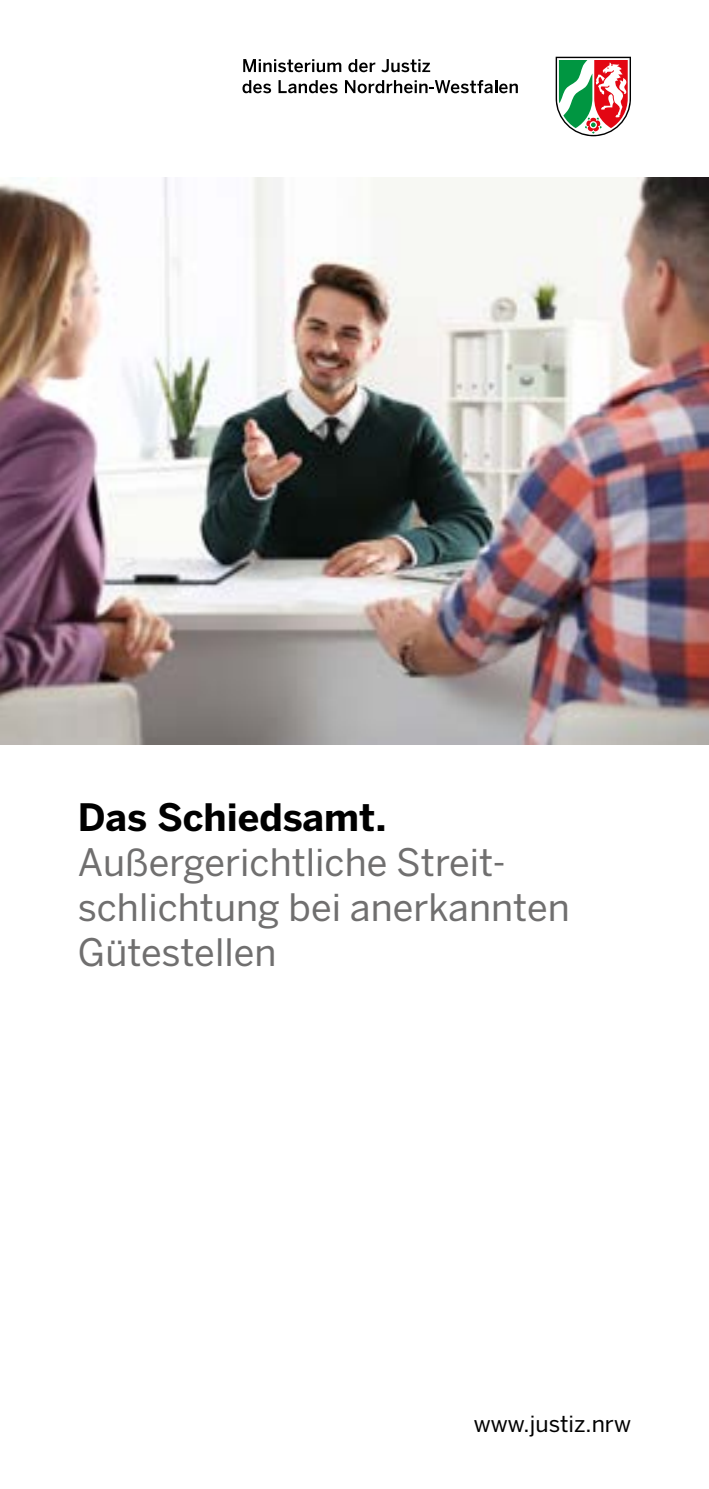
<style>
.page{position:relative;width:709px;height:1489px;background:#fff}
.page>*{position:absolute;margin:0;border:0;box-sizing:border-box;transform-origin:0 0}
.t1{font:37.5px/45px "Benton Sans";color:#706f6f}
.t2{font:700 37.5px "Benton Sans";color:#000}
.t3{font:22.5px "Benton Sans";color:#000}
</style>
<div class="page">
<img style="left:0;top:177px;width:709px;height:567px">
<svg style="left:555px;top:57px;width:76px;height:79px"></svg>
<svg style="left:243px;top:59px;width:98px;height:13px"></svg>
<svg style="left:348px;top:59px;width:27px;height:13px"></svg>
<svg style="left:381px;top:59px;width:49px;height:13px"></svg>
<svg style="left:242px;top:80px;width:29px;height:13px"></svg>
<svg style="left:278px;top:80px;width:59px;height:13px"></svg>
<svg style="left:345px;top:80px;width:173px;height:13px"></svg>
<p class="t2" style="left:78px;top:794px;width:310px">Das Schiedsamt.</p>
<p class="t1" style="left:78px;top:839px;width:493px">Außergerichtliche Streit&shy;schlichtung bei anerkannten<br>Gütestellen</p>
<p class="t3" style="left:474px;top:1410px;width:159px">www.justiz.nrw</p>
</div>
